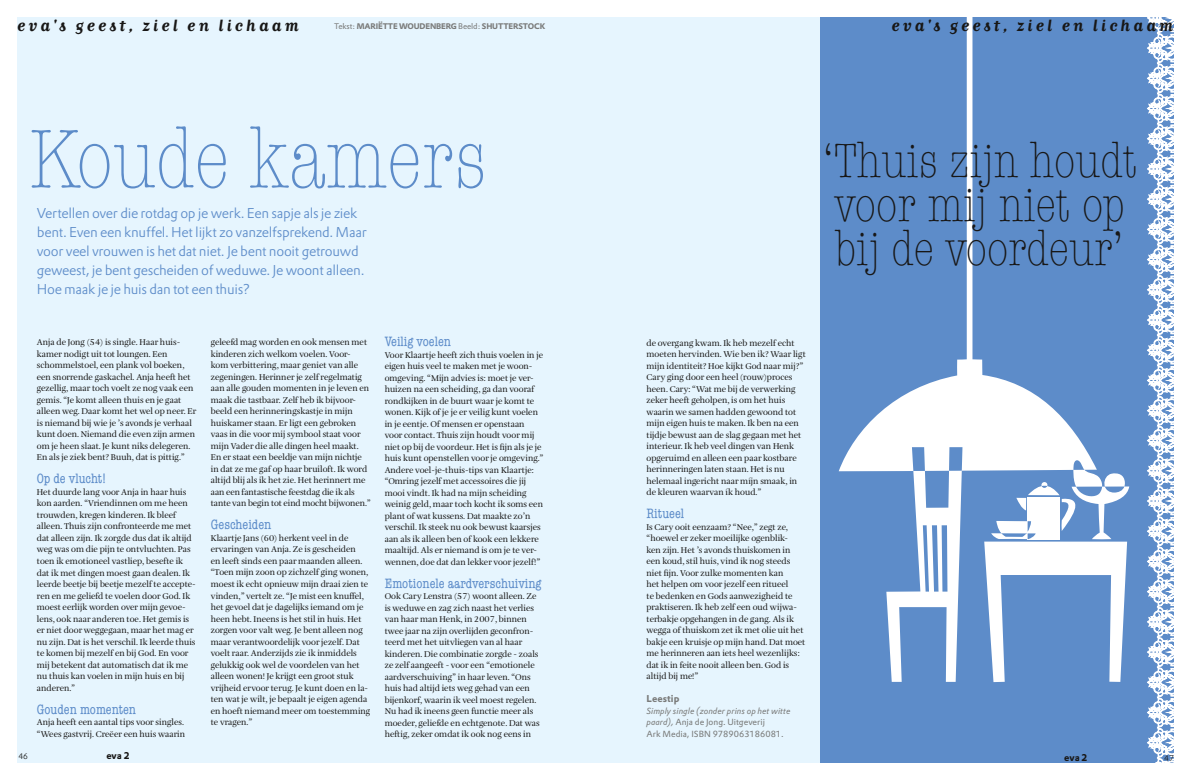
<style>
.page{position:relative;width:1191px;height:780px;background:#fff}
.page>*{position:absolute;margin:0;border:0;box-sizing:border-box;transform-origin:0 0}
.t1{font:300 condensed 83.7px "American Typewriter";color:#5d8cc9}
.t2{font:300 condensed 48.6px/43.9px "American Typewriter";color:#181716}
.t3{font:700 16px "Matrix Script";letter-spacing:.195em;color:#181716}
.t4{font:300 14px/19px "DTL Prokyon TOT";letter-spacing:-.02em;color:#5d8cc9}
.t5{font:condensed 13.7px "American Typewriter";color:#5d8cc9}
.t6{font:700 9.7px "DTL Prokyon TOT";letter-spacing:-.01em;color:#181716}
.t7{font:700 9.7px "DTL Prokyon TOT";color:#7a7b7a}
.t8{font:8.7px/11.5px "Amalia";color:#181716}
.t9{font:8.7px/11.5px "DTL Prokyon TOT";color:#7a7b7a}
.t10{font:700 8px "DTL Prokyon TOT";letter-spacing:-.02em;color:#7a7b7a}
.t11{font:300 8px "DTL Prokyon TOT";color:#181716}
.s1{font-weight:400}
.s2{font-style:italic}
</style>
<div class="page">
<div style="left:17px;top:17px;width:806px;height:746px;background:#e6f5fe"></div>
<div style="left:820px;top:17px;width:354px;height:746px;background:#5d8cc9"></div>
<svg style="left:839px;top:17px;width:252px;height:454px"></svg>
<svg style="left:886px;top:447px;width:76px;height:234px"></svg>
<svg style="left:984px;top:458px;width:145px;height:224px"></svg>
<svg style="left:1147px;top:17px;width:27px;height:746px"></svg>
<h3 class="t3" style="left:17px;top:16px;width:283px">eva's geest, ziel en lichaam</h3>
<h3 class="t3" style="left:891px;top:16px;width:283px">eva's geest, ziel en lichaam</h3>
<p class="t10" style="left:334px;top:21px;width:212px"><span class="s1">Tekst:</span> MARIËTTE WOUDENBERG <span class="s1">Beeld:</span> SHUTTERSTOCK</p>
<h1 class="t1" style="left:29px;top:115px;width:459px">Koude kamers</h1>
<p class="t4" style="left:37px;top:203px;width:331px">Vertellen over die rotdag op je werk. Een sapje als je ziek bent. Even een knuffel. Het lijkt zo vanzelfsprekend. Maar voor veel vrouwen is het dat niet. Je bent nooit getrouwd geweest, je bent gescheiden of weduwe. Je woont alleen.<br>Hoe maak je je huis dan tot een thuis?</p>
<p class="t8" style="left:37px;top:337px;width:161px">Anja de Jong (54) is single. Haar huis&shy;kamer nodigt uit tot loungen. Een schommelstoel, een plank vol boeken, een snorrende gaskachel. Anja heeft het gezellig, maar toch voelt ze nog vaak een gemis. “Je komt alleen thuis en je gaat alleen weg. Daar komt het wel op neer. Er is niemand bij wie je ’s avonds je verhaal kunt doen. Niemand die even zijn armen om je heen slaat. Je kunt niks delegeren.<br>En als je ziek bent? Buuh, dat is pittig.”</p>
<h3 class="t5" style="left:37px;top:471px;width:71px">Op de vlucht!</h3>
<p class="t8" style="left:37px;top:487px;width:160px">Het duurde lang voor Anja in haar huis kon aarden. “Vriendinnen om me heen trouwden, kregen kinderen. Ik bleef alleen. Thuis zijn confronteerde me met dat alleen zijn. Ik zorgde dus dat ik altijd weg was om die pijn te ontvluchten. Pas toen ik emotioneel vastliep, besefte ik dat ik met dingen moest gaan dealen. Ik leerde beetje bij beetje mezelf te accepte&shy;ren en me geliefd te voelen door God. Ik moest eerlijk worden over mijn gevoe&shy;lens, ook naar anderen toe. Het gemis is er niet door weggegaan, maar het mag er nu zijn. Dat is het verschil. Ik leerde thuis te komen bij mezelf en bij God. En voor mij betekent dat automatisch dat ik me nu thuis kan voelen in mijn huis en bij anderen.”</p>
<h3 class="t5" style="left:37px;top:701px;width:101px">Gouden momenten</h3>
<p class="t8" style="left:37px;top:717px;width:150px">Anja heeft een aantal tips voor singles. “Wees gastvrij. Creëer een huis waarin</p>
<p class="t8" style="left:211px;top:337px;width:161px">geleefd mag worden en ook mensen met kinderen zich welkom voelen. Voor-<br>kom verbittering, maar geniet van alle zegeningen. Herinner je zelf regelmatig aan alle gouden momenten in je leven en maak die tastbaar. Zelf heb ik bijvoor&shy;beeld een herinneringskastje in mijn huiskamer staan. Er ligt een gebroken vaas in die voor mij symbool staat voor mijn Vader die alle dingen heel maakt.<br>En er staat een beeldje van mijn nichtje in dat ze me gaf op haar bruiloft. Ik word altijd blij als ik het zie. Het herinnert me aan een fantastische feestdag die ik als tante van begin tot eind mocht bijwonen.”</p>
<h3 class="t5" style="left:211px;top:517px;width:62px">Gescheiden</h3>
<p class="t8" style="left:211px;top:533px;width:161px">Klaartje Jans (60) herkent veel in de ervaringen van Anja. Ze is gescheiden<br>en leeft sinds een paar maanden alleen. “Toen mijn zoon op zichzelf ging wonen, moest ik echt opnieuw mijn draai zien te vinden,” vertelt ze. “Je mist een knuffel, het gevoel dat je dagelijks iemand om je heen hebt. Ineens is het stil in huis. Het zorgen voor valt weg. Je bent alleen nog maar verantwoordelijk voor jezelf. Dat voelt raar. Anderzijds zie ik inmiddels gelukkig ook wel de voordelen van het alleen wonen! Je krijgt een groot stuk vrijheid ervoor terug. Je kunt doen en la&shy;ten wat je wilt, je bepaalt je eigen agenda en hoeft niemand meer om toestemming te vragen.”</p>
<h3 class="t5" style="left:385px;top:334px;width:68px">Veilig voelen</h3>
<p class="t8" style="left:385px;top:349px;width:160px">Voor Klaartje heeft zich thuis voelen in je eigen huis veel te maken met je woon&shy;omgeving. “Mijn advies is: moet je ver&shy;huizen na een scheiding, ga dan vooraf rondkijken in de buurt waar je komt te wonen. Kijk of je je er veilig kunt voelen in je eentje. Of mensen er openstaan voor contact. Thuis zijn houdt voor mij niet op bij de voordeur. Het is fijn als je je huis kunt openstellen voor je omgeving.” Andere voel-je-thuis-tips van Klaartje: “Omring jezelf met accessoires die jij mooi vindt. Ik had na mijn scheiding weinig geld, maar toch kocht ik soms een plant of wat kussens. Dat maakte zo’n verschil. Ik steek nu ook bewust kaarsjes aan als ik alleen ben of kook een lekkere maaltijd. Als er niemand is om je te ver&shy;wennen, doe dat dan lekker voor jezelf!”</p>
<h3 class="t5" style="left:385px;top:575px;width:158px">Emotionele aardverschuiving</h3>
<p class="t8" style="left:385px;top:591px;width:157px">Ook Cary Lenstra (57) woont alleen. Ze is weduwe en zag zich naast het verlies van haar man Henk, in 2007, binnen twee jaar na zijn overlijden geconfron&shy;teerd met het uitvliegen van al haar kinderen. Die combinatie zorgde - zoals ze zelf aangeeft - voor een “emotionele aardverschuiving” in haar leven. “Ons huis had altijd iets weg gehad van een bijenkorf, waarin ik veel moest regelen.<br>Nu had ik ineens geen functie meer als moeder, geliefde en echtgenote. Dat was heftig, zeker omdat ik ook nog eens in</p>
<h2 class="t2" style="left:823px;top:140px;width:316px">‘Thuis zijn houdt voor mij niet op bij de voordeur’</h2>
<p class="t8" style="left:646px;top:337px;width:161px">de overgang kwam. Ik heb mezelf echt moeten hervinden. Wie ben ik? Waar ligt mijn identiteit? Hoe kijkt God naar mij?” Cary ging door een heel (rouw)proces heen. Cary: “Wat me bij de verwerking zeker heeft geholpen, is om het huis waarin we samen hadden gewoond tot mijn eigen huis te maken. Ik ben na een tijdje bewust aan de slag gegaan met het interieur. Ik heb veel dingen van Henk opgeruimd en alleen een paar kostbare herinneringen laten staan. Het is nu helemaal ingericht naar míjn smaak, in de kleuren waarvan ík houd.”</p>
<h3 class="t5" style="left:646px;top:506px;width:39px">Ritueel</h3>
<p class="t8" style="left:646px;top:521px;width:160px">Is Cary ooit eenzaam? “Nee,” zegt ze, “hoewel er zeker moeilijke ogenblik-<br>ken zijn. Het ’s avonds thuiskomen in een koud, stil huis, vind ik nog steeds niet fijn. Voor zulke momenten kan<br>het helpen om voor jezelf een ritueel<br>te bedenken en Gods aanwezigheid te praktiseren. Ik heb zelf een oud wijwa&shy;terbakje opgehangen in de gang. Als ik wegga of thuiskom zet ik met olie uit het bakje een kruisje op mijn hand. Dat moet me herinneren aan iets heel wezenlijks: dat ik in feite nooit alleen ben. God is altijd bij me!”</p>
<p class="t7" style="left:646px;top:692px;width:34px">LEESTIP</p>
<p class="t9" style="left:646px;top:704px;width:145px"><span class="s2">Simply single (zonder prins op het witte paard),</span> Anja de Jong. Uitgeverij<br>Ark Media, ISBN 9789063186081.</p>
<p class="t11" style="left:18px;top:751px;width:11px">46</p>
<p class="t6" style="left:106px;top:749px;width:25px">EVA 2</p>
<p class="t6" style="left:1064px;top:751px;width:25px">EVA 2</p>
<p class="t11" style="left:1164px;top:752px;width:11px">47</p>
</div>
